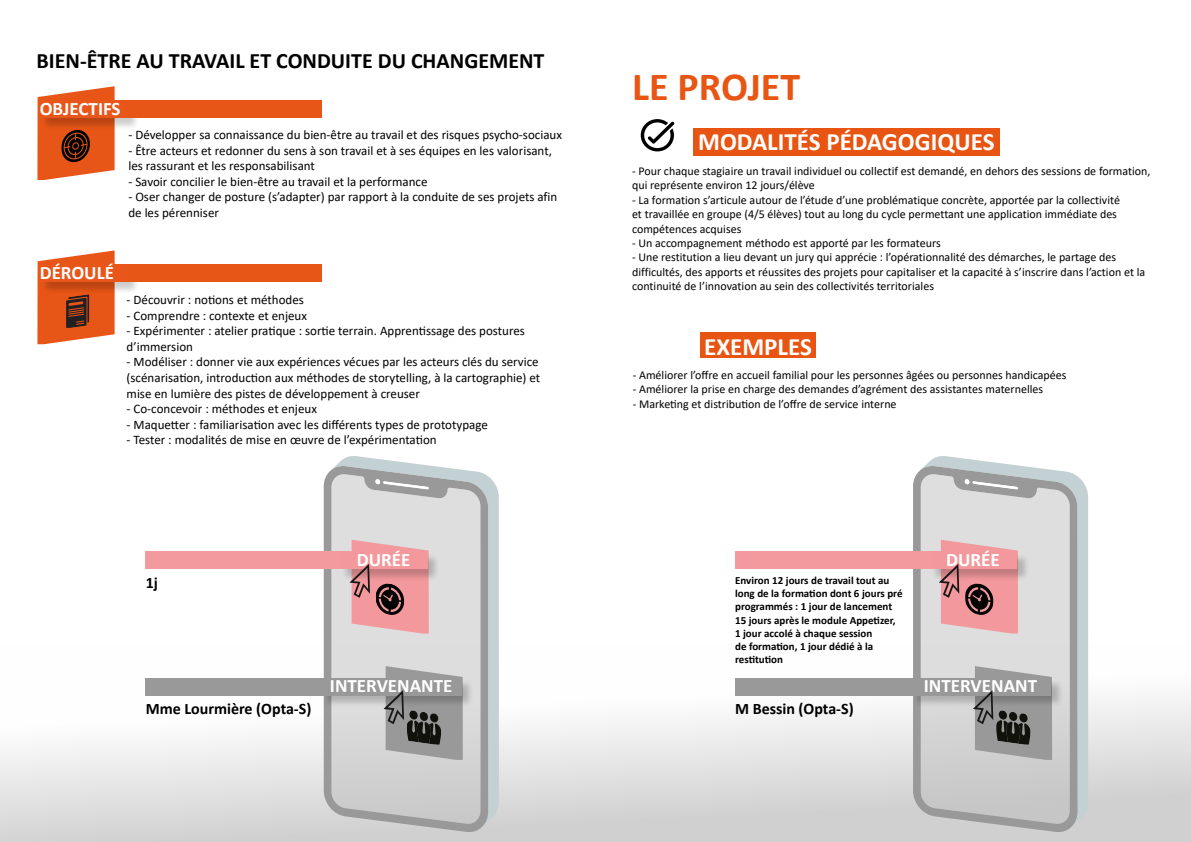
<style>
.page{position:relative;width:1191px;height:842px;background:#fff}
.page>*{position:absolute;margin:0;border:0;box-sizing:border-box;transform-origin:0 0}
.t1{font:700 40px "Calibri";color:#e85614}
.t2{font:700 25px "Calibri";color:#fff}
.t3{font:700 22px "Calibri";color:#000}
.t4{font:700 19px "Calibri";color:#fff}
.t5{font:700 16px "Calibri";color:#000}
.t6{font:13px/15.6px "Calibri";color:#000}
.t7{font:12px/14.4px "Calibri";color:#000}
.t8{font:700 11px/13.2px "Calibri";color:#000}
</style>
<div class="page">
<div style="left:0;top:644px;width:1191px;height:197px;background:linear-gradient(to bottom,#fff,#d0d0d0)"></div>
<div style="left:700px;top:332px;width:116px;height:25px;background:#e85512"></div>
<svg style="left:337px;top:456px;width:162px;height:371px;fill:#c4d1d4"></svg>
<svg style="left:324px;top:465px;width:164px;height:368px;background:#cdcdcd"></svg>
<svg style="left:375px;top:479px;width:53px;height:10px"></svg>
<div style="left:342px;top:552px;width:98px;height:29px;background:#000;opacity:.2"></div>
<div style="left:340px;top:552px;width:87px;height:17px;background:#f3999d"></div>
<div style="left:146px;top:678px;width:228px;height:17px;background:#999"></div>
<div style="left:146px;top:552px;width:194px;height:17px;background:#f39a9e"></div>
<div style="left:323px;top:680px;width:151px;height:28px;background:#000;opacity:.2"></div>
<div style="left:321px;top:678px;width:140px;height:17px;background:#999"></div>
<svg style="left:350px;top:540px;width:79px;height:93px"></svg>
<svg style="left:384px;top:666px;width:79px;height:94px"></svg>
<div style="left:693px;top:128px;width:306px;height:28px;background:#e85512"></div>
<svg style="left:640px;top:119px;width:34px;height:32px"></svg>
<svg style="left:926px;top:456px;width:162px;height:371px;fill:#c4d1d4"></svg>
<svg style="left:913px;top:465px;width:164px;height:368px;background:#cbcccc"></svg>
<svg style="left:964px;top:479px;width:54px;height:10px"></svg>
<div style="left:931px;top:552px;width:98px;height:29px;background:#000;opacity:.2"></div>
<div style="left:929px;top:552px;width:87px;height:17px;background:#f3999d"></div>
<div style="left:735px;top:678px;width:228px;height:17px;background:#999"></div>
<div style="left:735px;top:552px;width:194px;height:17px;background:#f39a9e"></div>
<div style="left:912px;top:680px;width:151px;height:28px;background:#000;opacity:.2"></div>
<div style="left:910px;top:678px;width:140px;height:17px;background:#999"></div>
<svg style="left:939px;top:540px;width:79px;height:93px"></svg>
<svg style="left:973px;top:666px;width:79px;height:94px"></svg>
<div style="left:42px;top:102px;width:98px;height:28px;background:#000;opacity:.2"></div>
<div style="left:40px;top:101px;width:87px;height:17px;background:#e85619"></div>
<div style="left:127px;top:101px;width:194px;height:17px;background:#e85617"></div>
<svg style="left:37px;top:86px;width:78px;height:94px"></svg>
<div style="left:42px;top:265px;width:98px;height:29px;background:#000;opacity:.2"></div>
<div style="left:40px;top:265px;width:87px;height:17px;background:#e85619"></div>
<div style="left:127px;top:265px;width:194px;height:17px;background:#e85617"></div>
<svg style="left:37px;top:250px;width:78px;height:94px"></svg>
<h3 class="t3" style="left:37px;top:45px;width:509px">BIEN-ÊTRE AU TRAVAIL ET CONDUITE DU CHANGEMENT</h3>
<h3 class="t4" style="left:40px;top:95px;width:82px">OBJECTIFS</h3>
<p class="t6" style="left:128px;top:127px;width:435px">- Développer sa connaissance du bien-être au travail et des risques psycho-sociaux</p>
<p class="t6" style="left:128px;top:142px;width:425px">- Être acteurs et redonner du sens à son travail et à ses équipes en les valorisant, les rassurant et les responsabilisant</p>
<p class="t6" style="left:128px;top:173px;width:301px">- Savoir concilier le bien-être au travail et la performance</p>
<p class="t6" style="left:128px;top:189px;width:430px">- Oser changer de posture (s’adapter) par rapport à la conduite de ses projets afin de les pérenniser</p>
<h3 class="t4" style="left:40px;top:259px;width:76px">DÉROULÉ</h3>
<p class="t6" style="left:127px;top:291px;width:179px">- Découvrir : notions et méthodes</p>
<p class="t6" style="left:127px;top:307px;width:182px">- Comprendre : contexte et enjeux</p>
<p class="t6" style="left:127px;top:323px;width:400px">- Expérimenter : atelier pratique : sortie terrain. Apprentissage des postures d’immersion</p>
<p class="t6" style="left:127px;top:354px;width:415px;text-align:justify">- Modéliser : donner vie aux expériences vécues par les acteurs clés du service (scénarisation, introduction aux méthodes de storytelling, à la cartographie) et mise en lumière des pistes de développement à creuser</p>
<p class="t6" style="left:127px;top:401px;width:192px">- Co-concevoir : méthodes et enjeux</p>
<p class="t6" style="left:127px;top:416px;width:363px">- Maquetter : familiarisation avec les différents types de prototypage</p>
<p class="t6" style="left:127px;top:432px;width:311px">- Tester : modalités de mise en œuvre de l’expérimentation</p>
<h3 class="t5" style="left:146px;top:571px;width:14px">1j</h3>
<h3 class="t4" style="left:357px;top:546px;width:55px">DURÉE</h3>
<h3 class="t5" style="left:146px;top:697px;width:167px">Mme Lourmière (Opta-S)</h3>
<h3 class="t4" style="left:330px;top:673px;width:124px">INTERVENANTE</h3>
<h1 class="t1" style="left:632px;top:59px;width:170px">LE PROJET</h1>
<h2 class="t2" style="left:698px;top:124px;width:298px">MODALITÉS PÉDAGOGIQUES</h2>
<p class="t7" style="left:632px;top:164px;width:520px">- Pour chaque stagiaire un travail individuel ou collectif est demandé, en dehors des sessions de formation, qui représente environ 12 jours/élève</p>
<p class="t7" style="left:632px;top:192px;width:489px">- La formation s’articule autour de l’étude d’une problématique concrète, apportée par la collectivité et travaillée en groupe (4/5 élèves) tout au long du cycle permettant une application immédiate des compétences acquises</p>
<p class="t7" style="left:632px;top:236px;width:310px">- Un accompagnement méthodo est apporté par les formateurs</p>
<p class="t7" style="left:632px;top:250px;width:514px">- Une restitution a lieu devant un jury qui apprécie : l’opérationnalité des démarches, le partage des difficultés, des apports et réussites des projets pour capitaliser et la capacité à s’inscrire dans l’action et la continuité de l’innovation au sein des collectivités territoriales</p>
<h2 class="t2" style="left:704px;top:329px;width:109px">EXEMPLES</h2>
<p class="t7" style="left:632px;top:367px;width:435px">- Améliorer l’offre en accueil familial pour les personnes âgées ou personnes handicapées</p>
<p class="t7" style="left:632px;top:382px;width:412px">- Améliorer la prise en charge des demandes d’agrément des assistantes maternelles</p>
<p class="t7" style="left:632px;top:396px;width:265px">- Marketing et distribution de l’offre de service interne</p>
<p class="t8" style="left:735px;top:574px;width:169px">Environ 12 jours de travail tout au long de la formation dont 6 jours pré programmés : 1 jour de lancement<br>15 jours après le module Appetizer,<br>1 jour accolé à chaque session<br>de formation, 1 jour dédié à la restitution</p>
<h3 class="t5" style="left:735px;top:697px;width:120px">M Bessin (Opta-S)</h3>
<h3 class="t4" style="left:946px;top:546px;width:55px">DURÉE</h3>
<h3 class="t4" style="left:924px;top:673px;width:115px">INTERVENANT</h3>
</div>
